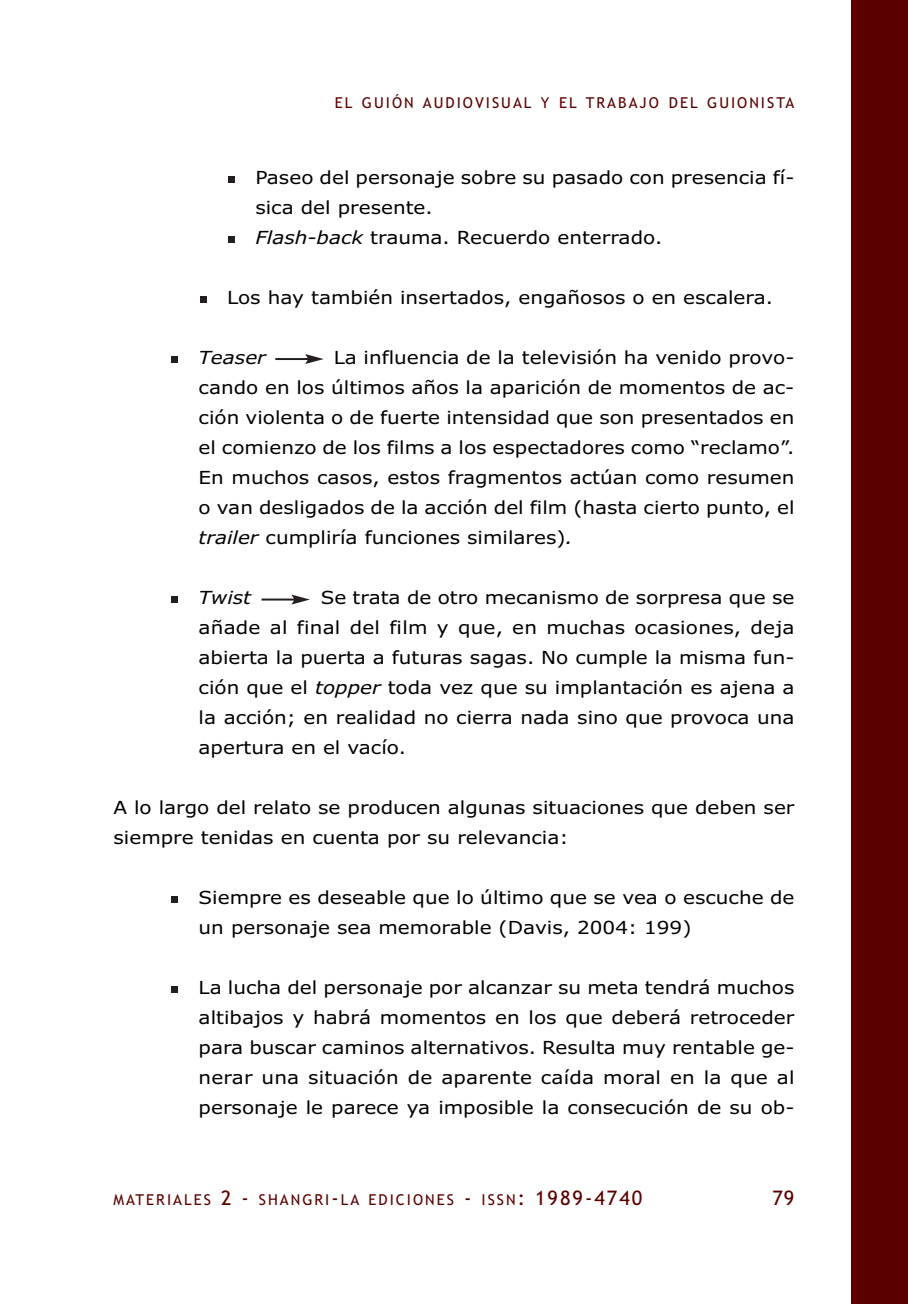
<style>
.page{position:relative;width:908px;height:1304px;background:#fff}
.page>*{position:absolute;margin:0;border:0;box-sizing:border-box;transform-origin:0 0}
.t1{font:60px/60.4px "Arial";color:#231f20}
.t2{font:20px "Trebuchet MS";color:#5b0000}
.t3{font:18px/30px "Verdana";color:#000;scale:1.11 1}
.t4{font:italic 18px "Verdana";color:#000;scale:1.11 1}
.t5{font:15px "Trebuchet MS";letter-spacing:.135em;color:#5b0000}
.s1{font-style:italic}
.s2{font-size:20px}
</style>
<div class="page">
<div style="left:850px;top:0;width:57px;height:1304px;background:#5b0000"></div>
<hr style="left:275px;top:358px;width:33px;height:2px;background:#231f20">
<svg style="left:305px;top:354px;width:18px;height:10px"></svg>
<hr style="left:261px;top:599px;width:34px;height:2px;background:#231f20">
<svg style="left:291px;top:595px;width:19px;height:10px"></svg>
<p class="t5" style="left:335px;top:94px;width:461px">EL GUIÓN AUDIOVISUAL Y EL TRABAJO DEL GUIONISTA</p>
<h1 class="t1" style="left:166px;top:311px;width:18px">.</h1>
<h1 class="t1" style="left:166px;top:552px;width:18px">.</h1>
<h1 class="t1" style="left:195px;top:251px;width:18px">.</h1>
<h1 class="t1" style="left:223px;top:131px;width:18px">. .</h1>
<p class="t3" style="left:255px;top:163px;width:487px">Paseo del personaje sobre su pasado con presencia fí&shy;sica del presente.<br><span class="s1">Flash-back</span> trauma. Recuerdo enterrado.</p>
<p class="t3" style="left:227px;top:283px;width:493px">Los hay también insertados, engañosos o en escalera.</p>
<p class="t3" style="left:198px;top:343px;width:538px;text-align:justify;text-indent:135px">La influencia de la televisión ha venido provo&shy;cando en los últimos años la aparición de momentos de ac&shy;ción violenta o de fuerte intensidad que son presentados en el comienzo de los films a los espectadores como “reclamo”.<br>En muchos casos, estos fragmentos actúan como resumen o van desligados de la acción del film (hasta cierto punto, el <span class="s1">trailer</span> cumpliría funciones similares)<span class="s1">.</span></p>
<p class="t4" style="left:198px;top:347px;width:62px">Teaser</p>
<p class="t3" style="left:198px;top:583px;width:538px;text-align:justify;text-indent:122px">Se trata de otro mecanismo de sorpresa que se añade al final del film y que, en muchas ocasiones, deja abierta la puerta a futuras sagas. No cumple la misma fun&shy;ción que el <span class="s1">topper</span> toda vez que su implantación es ajena a la acción; en realidad no cierra nada sino que provoca una apertura en el vacío.</p>
<p class="t4" style="left:198px;top:587px;width:49px">Twist</p>
<p class="t3" style="left:113px;top:793px;width:614px">A lo largo del relato se producen algunas situaciones que deben ser siempre tenidas en cuenta por su relevancia:</p>
<h1 class="t1" style="left:166px;top:837px;width:18px;line-height:90px">. .</h1>
<p class="t3" style="left:198px;top:883px;width:538px">Siempre es deseable que lo último que se vea o escuche de un personaje sea memorable (Davis, 2004: 199)</p>
<p class="t3" style="left:198px;top:973px;width:538px;text-align:justify">La lucha del personaje por alcanzar su meta tendrá muchos altibajos y habrá momentos en los que deberá retroceder para buscar caminos alternativos. Resulta muy rentable ge&shy;nerar una situación de aparente caída moral en la que al personaje le parece ya imposible la consecución de su ob-</p>
<p class="t5" style="left:113px;top:1191px;width:530px">MATERIALES <span class="s2">2 -</span> SHANGRI<span class="s2">-</span>LA EDICIONES <span class="s2">-</span> ISSN<span class="s2">: 1989-4740</span></p>
<p class="t2" style="left:772px;top:1187px;width:23px">79</p>
</div>
